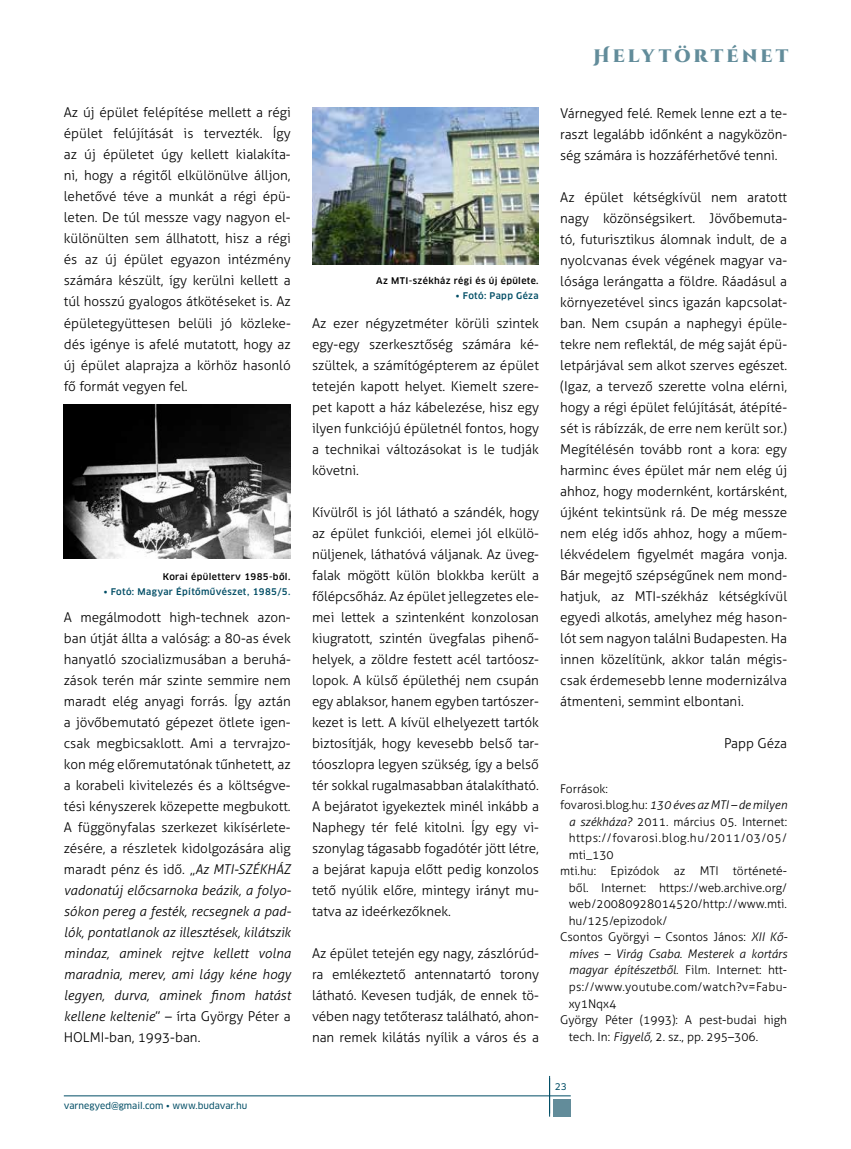
<style>
.page{position:relative;width:851px;height:1149px;background:#fff}
.page>*{position:absolute;margin:0;border:0;box-sizing:border-box;transform-origin:0 0}
.t1{font:900 18px "Cinzel Decorative";letter-spacing:.18em;color:#628c9a}
.t2{font:300 13.5px/21px "Aller";letter-spacing:-.005em;color:#000;text-align:justify}
.t3{font:300 12px "Aller";color:#000}
.t4{font:italic 300 12px "Aller";color:#000}
.t5{font:300 12px "Aller";letter-spacing:.04em;color:#000}
.t6{font:300 12px "Aller";letter-spacing:.025em;color:#000}
.t7{font:500 9px "Clan Pro";letter-spacing:.04em;color:#000}
.t8{font:500 9px "Clan Pro";letter-spacing:.04em;color:#004d65}
.t9{font:9px "Clan Pro News";color:#004d65}
.s1{font-style:italic}
.s2{font-style:normal}
</style>
<div class="page">
<hr style="left:549px;top:1075px;width:1px;height:41px;background:#004d65">
<hr style="left:64px;top:1095px;width:506px;height:1px;background:#004d65">
<div style="left:553px;top:1099px;width:17px;height:17px;background:#628c9a"></div>
<img style="left:64px;top:404px;width:227px;height:154px">
<img style="left:312px;top:107px;width:227px;height:158px">
<p class="t2" style="left:64px;top:102px;width:228px">Az új épület felépítése mellett a régi épület felújítását is tervezték. Így az új épületet úgy kellett kialakíta&shy;ni, hogy a régitől elkülönülve álljon, lehetővé téve a munkát a régi épü&shy;leten. De túl messze vagy nagyon el&shy;különülten sem állhatott, hisz a régi és az új épület egyazon intézmény számára készült, így kerülni kellett a túl hosszú gyalogos átkötéseket is. Az épületegyüttesen belüli jó közleke&shy;dés igénye is afelé mutatott, hogy az új épület alaprajza a körhöz hasonló fő formát vegyen fel.</p>
<p class="t7" style="left:163px;top:571px;width:129px">Korai épületterv 1985-ből.</p>
<p class="t8" style="left:104px;top:586px;width:188px">• Fotó: Magyar Építőművészet, 1985/5.</p>
<p class="t2" style="left:64px;top:606px;width:229px">A megálmodott high-technek azon&shy;ban útját állta a valóság: a 80-as évek hanyatló szocializmusában a beruhá&shy;zások terén már szinte semmire nem maradt elég anyagi forrás. Így aztán a jövőbemutató gépezet ötlete igen&shy;csak megbicsaklott. Ami a tervrajzo&shy;kon még előremutatónak tűnhetett, az a korabeli kivitelezés és a költségve&shy;tési kényszerek közepette megbukott.<br>A függönyfalas szerkezet kikísérlete&shy;zésére, a részletek kidolgozására alig maradt pénz és idő. „<span class="s1">Az MTI-SZÉKHÁZ vadonatúj előcsarnoka beázik, a folyo&shy;sókon pereg a festék, recsegnek a pad&shy;lók, pontatlanok az illesztések, kilátszik mindaz, aminek rejtve kellett volna maradnia, merev, ami lágy kéne hogy legyen, durva, aminek finom hatást kellene keltenie</span>” – írta György Péter a HOLMI-ban, 1993-ban.</p>
<p class="t9" style="left:64px;top:1099px;width:185px">varnegyed@gmail.com • www.budavar.hu</p>
<p class="t7" style="left:376px;top:275px;width:164px">Az MTI-székház régi és új épülete.</p>
<p class="t8" style="left:456px;top:290px;width:84px">• Fotó: Papp Géza</p>
<p class="t2" style="left:312px;top:312px;width:228px">Az ezer négyzetméter körüli szintek egy-egy szerkesztőség számára ké&shy;szültek, a számítógépterem az épület tetején kapott helyet. Kiemelt szere&shy;pet kapott a ház kábelezése, hisz egy ilyen funkciójú épületnél fontos, hogy a technikai változásokat is le tudják követni.</p>
<p class="t2" style="left:312px;top:501px;width:228px">Kívülről is jól látható a szándék, hogy az épület funkciói, elemei jól elkülö&shy;nüljenek, láthatóvá váljanak. Az üveg&shy;falak mögött külön blokkba került a főlépcsőház. Az épület jellegzetes ele&shy;mei lettek a szintenként konzolosan kiugratott, szintén üvegfalas pihenő&shy;helyek, a zöldre festett acél tartóosz&shy;lopok. A külső épülethéj nem csupán egy ablaksor, hanem egyben tartószer&shy;kezet is lett. A kívül elhelyezett tartók biztosítják, hogy kevesebb belső tar&shy;tóoszlopra legyen szükség, így a belső tér sokkal rugalmasabban átalakítható.<br>A bejáratot igyekeztek minél inkább a Naphegy tér felé kitolni. Így egy vi&shy;szonylag tágasabb fogadótér jött létre, a bejárat kapuja előtt pedig konzolos tető nyúlik előre, mintegy irányt mu&shy;tatva az ideérkezőknek.</p>
<p class="t2" style="left:312px;top:942px;width:228px">Az épület tetején egy nagy, zászlórúd&shy;ra emlékeztető antennatartó torony látható. Kevesen tudják, de ennek tö&shy;vében nagy tetőterasz található, ahon&shy;nan remek kilátás nyílik a város és a</p>
<h1 class="t1" style="left:593px;top:45px;width:196px">Helytörténet</h1>
<p class="t2" style="left:560px;top:102px;width:228px">Várnegyed felé. Remek lenne ezt a te&shy;raszt legalább időnként a nagyközön&shy;ség számára is hozzáférhetővé tenni.</p>
<p class="t2" style="left:560px;top:186px;width:228px">Az épület kétségkívül nem aratott nagy közönségsikert. Jövőbemuta&shy;tó, futurisztikus álomnak indult, de a nyolcvanas évek végének magyar va&shy;lósága lerángatta a földre. Ráadásul a környezetével sincs igazán kapcsolat&shy;ban. Nem csupán a naphegyi épüle&shy;tekre nem reflektál, de még saját épü&shy;letpárjával sem alkot szerves egészet. (Igaz, a tervező szerette volna elérni, hogy a régi épület felújítását, átépíté&shy;sét is rábízzák, de erre nem került sor.)<br>Megítélésén tovább ront a kora: egy harminc éves épület már nem elég új ahhoz, hogy modernként, kortársként, újként tekintsünk rá. De még messze nem elég idős ahhoz, hogy a műem&shy;lékvédelem figyelmét magára vonja.<br>Bár megejtő szépségűnek nem mond&shy;hatjuk, az MTI-székház kétségkívül egyedi alkotás, amelyhez még hason&shy;lót sem nagyon találni Budapesten. Ha innen közelítünk, akkor talán mégis&shy;csak érdemesebb lenne modernizálva átmenteni, semmint elbontani.</p>
<p class="t2" style="left:724px;top:732px;width:65px">Papp Géza</p>
<p class="t3" style="left:560px;top:781px;width:49px">Források:</p>
<p class="t4" style="left:560px;top:797px;width:228px"><span class="s2">fovarosi.blog.hu:</span> 130 éves az MTI – de milyen</p>
<p class="t3" style="left:568px;top:814px;width:220px"><span class="s1">a székháza?</span> 2011. március 05. Internet:</p>
<p class="t5" style="left:568px;top:830px;width:220px">https://fovarosi.blog.hu/2011/03/05/</p>
<p class="t3" style="left:568px;top:847px;width:47px">mti_130</p>
<p class="t3" style="left:560px;top:863px;width:228px">mti.hu: Epizódok az MTI történeté-</p>
<p class="t3" style="left:568px;top:880px;width:220px">ből. Internet: https://web.archive.org/</p>
<p class="t3" style="left:568px;top:896px;width:220px">web/20080928014520/http://www.mti.</p>
<p class="t3" style="left:568px;top:913px;width:100px">hu/125/epizodok/</p>
<p class="t3" style="left:560px;top:929px;width:229px">Csontos Györgyi – Csontos János: <span class="s1">XII Kő-</span></p>
<p class="t4" style="left:568px;top:946px;width:220px">míves – Virág Csaba. Mesterek a kortárs</p>
<p class="t3" style="left:568px;top:962px;width:220px"><span class="s1">magyar építészetből</span>. Film. Internet: htt-</p>
<p class="t6" style="left:568px;top:979px;width:220px">ps://www.youtube.com/watch?v=Fabu-</p>
<p class="t3" style="left:568px;top:995px;width:49px">xy1Nqx4</p>
<p class="t3" style="left:560px;top:1012px;width:228px">György Péter (1993): A pest-budai high</p>
<p class="t3" style="left:568px;top:1028px;width:191px">tech. In: <span class="s1">Figyelő,</span> 2. sz., pp. 295–306.</p>
<p class="t9" style="left:555px;top:1080px;width:13px">23</p>
</div>
